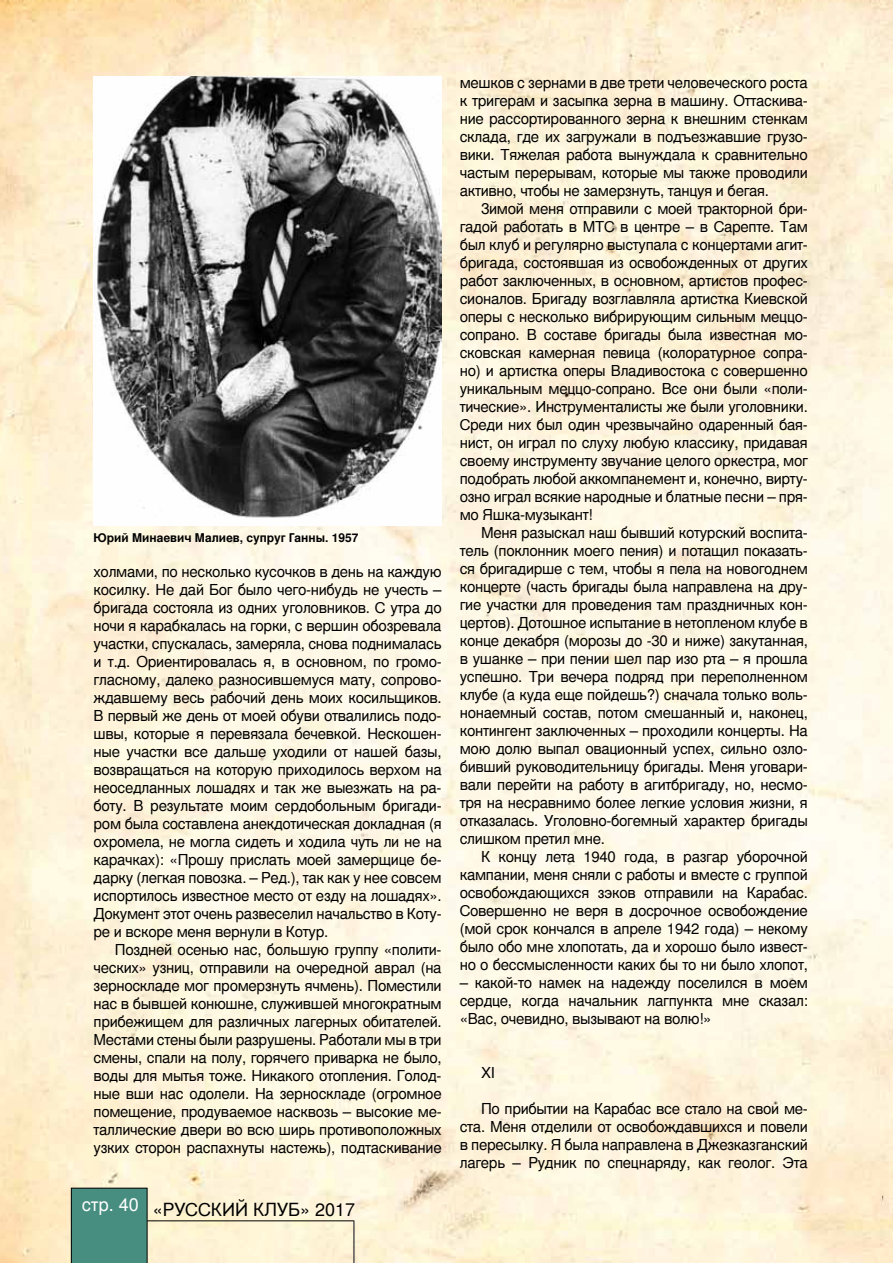
<style>
.page{position:relative;width:893px;height:1263px;background:#fff}
.page>*{position:absolute;margin:0;border:0;box-sizing:border-box;transform-origin:0 0}
.t1{font:18px "Nimbus San LCY";color:#000}
.t2{font:15px/18px "Nimbus San LCY";letter-spacing:-.02em;color:#000;text-align:justify}
.t3{font:700 12px "Nimbus San LCY";color:#000}
</style>
<div class="page">
<img style="left:0;top:0;width:893px;height:1263px">
<div style="left:71px;top:1188px;width:76px;height:75px;background:#478e81"></div>
<hr style="left:147px;top:1220px;width:207px;height:1px;background:#000">
<hr style="left:354px;top:1220px;width:1px;height:43px;background:#000">
<img style="left:94px;top:77px;width:347px;height:448px">
<p class="t3" style="left:94px;top:530px;width:266px">Юрий Минаевич Малиев, супруг Ганны. 1957</p>
<p class="t2" style="left:94px;top:563px;width:350px">холмами, по несколько кусочков в день на каждую косилку. Не дай Бог было чего-нибудь не учесть – бригада состояла из одних уголовников. С утра до ночи я карабкалась на горки, с вершин обозревала участки, спускалась, замеряла, снова поднималась и т.д. Ориентировалась я, в основном, по громо&shy;гласному, далеко разносившемуся мату, сопрово&shy;ждавшему весь рабочий день моих косильщиков.<br>В первый же день от моей обуви отвалились подо&shy;швы, которые я перевязала бечевкой. Нескошен&shy;ные участки все дальше уходили от нашей базы, возвращаться на которую приходилось верхом на неоседланных лошадях и так же выезжать на ра&shy;боту. В результате моим сердобольным бригади&shy;ром была составлена анекдотическая докладная (я охромела, не могла сидеть и ходила чуть ли не на карачках): «П рошу прислать моей замерщице бе&shy;дарку (легкая повозка. – Ред.), так как у нее совсем испортилось известное место от езду на лошадях».<br>Документ этот очень развеселил начальство в Коту&shy;ре и вскоре меня вернули в Котур.</p>
<p class="t2" style="left:94px;top:941px;width:350px;text-indent:21px">Поздней осенью нас, большую группу «полити&shy;ческих» узниц, отправили на очередной аврал (на зерноскладе мог промерзнуть ячмень). Поместили нас в бывшей конюшне, служившей многократным прибежищем для различных лагерных обитателей.<br>Местами стены были разрушены. Работали мы в три смены, спали на полу, горячего приварка не было, воды для мытья тоже. Н икакого отопления. Голод&shy;ные вши нас одолели. На зерноскладе (огромное помещение, продуваемое насквозь – высокие ме&shy;таллические двери во всю ширь противоположных узких сторон распахнуты настежь), подтаскивание</p>
<p class="t1" style="left:82px;top:1199px;width:94px"><sup>стр.</sup> <sup>40</sup> «РУССКИЙ</p>
<p class="t1" style="left:253px;top:1199px;width:13px">КЛУБ</p>
<p class="t1" style="left:300px;top:1199px;width:57px">» 2017</p>
<p class="t2" style="left:460px;top:74px;width:350px">мешков с зернами в две трети человеческого роста к тригерам и засыпка зерна в машину. Оттаскива&shy;ние рассортированного зерна к внешним стенкам склада, где их загружали в подъезжавшие грузо&shy;вики. Тяжелая работа вынуждала к сравнительно частым перерывам, которые мы также проводили активно, чтобы не замерзнуть, танцуя и бегая.</p>
<p class="t2" style="left:460px;top:200px;width:350px;text-indent:21px">Зимой меня отправили с моей тракторной бри&shy;гадой работать в МТС в центре – в Сарепте. Там был клуб и регулярно выступала с концертами агит&shy;бригада, состоявшая из освобожденных от других работ заключенных, в основном, артистов профес&shy;сионалов. Бригаду возглавляла артистка Киевской оперы с несколько вибрирующим сильным меццо&shy;сопрано. В составе бригады была известная мо&shy;сковская камерная певица (колоратурное сопра&shy;но) и артистка оперы Владивостока с совершенно уникальным меццо-сопрано. Все они были «поли&shy;тические». И нструменталисты же были уголовники.<br>Среди них был один чрезвычайно одаренный бая&shy;нист, он играл по слуху любую классику, придавая своему инструменту звучание целого оркестра, мог подобрать любой аккомпанемент и, конечно, вирту&shy;озно играл всякие народные и блатные песни – пря&shy;мо Яшка-музыкант!</p>
<p class="t2" style="left:460px;top:524px;width:350px;text-indent:21px">Меня разыскал наш бывший котурский воспита&shy;тель (поклонник моего пения) и потащил показать&shy;ся бригадирше с тем, чтобы я пела на новогоднем концерте (часть бригады была направлена на дру&shy;гие участки для проведения там праздничных кон&shy;цертов). Дотошное испытание в нетопленом клубе в конце декабря (морозы до -30 и ниже) закутанная, в ушанке – при пении шел пар изо рта – я прошла успешно. Три вечера подряд при переполненном клубе (а куда еще пойдешь?) сначала только воль&shy;нонаемный состав, потом смешанный и, наконец, контингент заключенных – проходили концерты. На мою долю выпал овационный успех, сильно озло&shy;бивший руководительницу бригады. Меня уговари&shy;вали перейти на работу в агитбригаду, но, несмо&shy;тря на несравнимо более легкие условия жизни, я отказалась. Уголовно-богемный характер бригады слишком претил мне.</p>
<p class="t2" style="left:460px;top:848px;width:350px;text-indent:21px">К концу лета 1940 года, в разгар уборочной кампании, меня сняли с работы и вместе с группой освобождающихся зэков отправили на Карабас.<br>Совершенно не веря в досрочное освобождение (мой срок кончался в апреле 1942 года) – некому было обо мне хлопотать, да и хорошо было извест&shy;но о бессмысленности каких бы то ни было хлопот,</p>
<p class="t2" style="left:460px;top:974px;width:350px">– какой-то намек на надежду поселился в моем сердце, когда начальник лагпункта мне сказал: «Вас, очевидно, вызывают на волю!»</p>
<p class="t2" style="left:481px;top:1064px;width:15px">XI</p>
<p class="t2" style="left:460px;top:1100px;width:350px;text-indent:21px">П о прибытии на Карабас все стало на свои ме&shy;ста. Меня отделили от освобождавшихся и повели в пересылку. Я была направлена в Джезказганский лагерь – Рудник по спецнаряду, как геолог. Эта</p>
</div>
